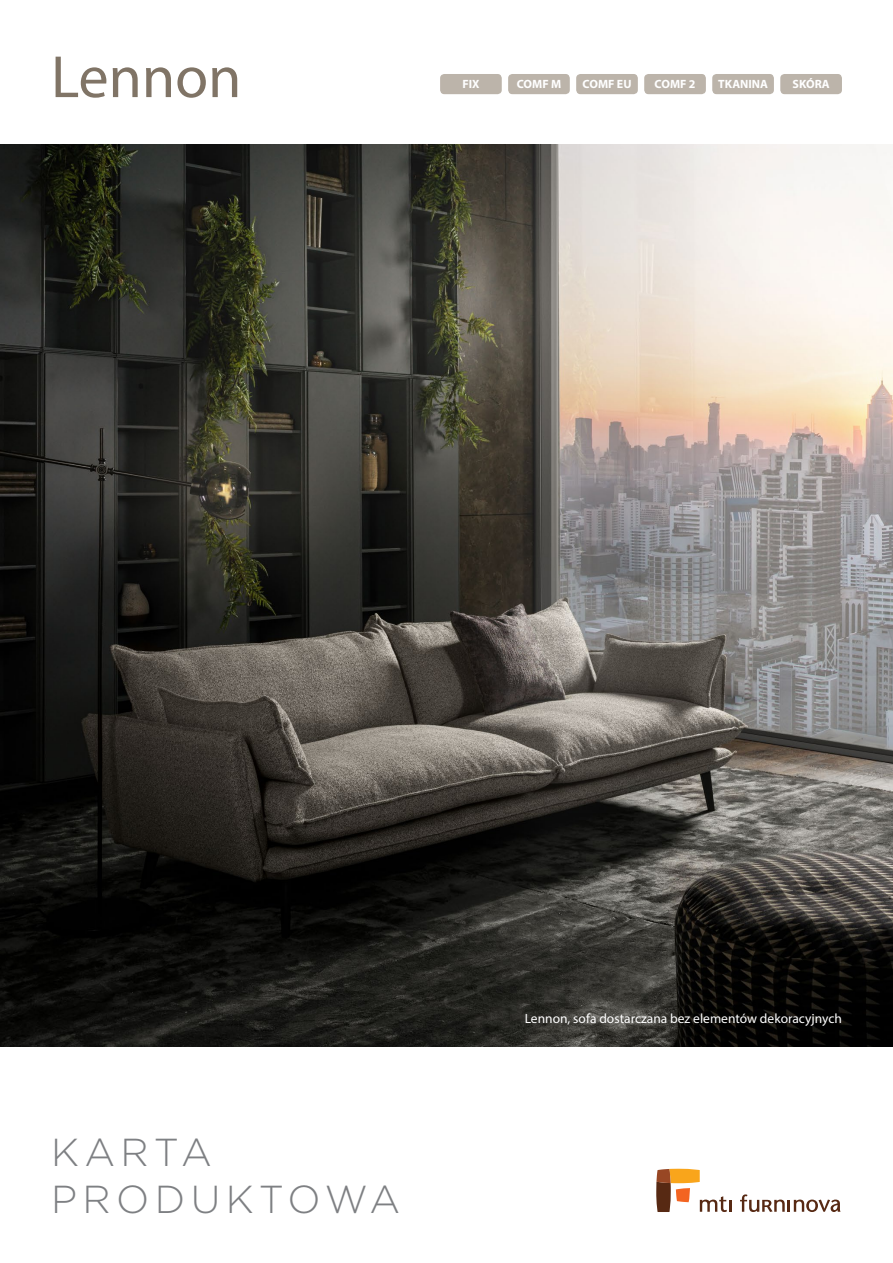
<style>
.page{position:relative;width:893px;height:1263px;background:#fff}
.page>*{position:absolute;margin:0;border:0;box-sizing:border-box;transform-origin:0 0}
.t1{font:60px "Myriad Pro";color:#807466}
.t2{font:300 39px/46.8px "Gotham";letter-spacing:.14em;color:#7e8083}
.t3{font:13.5px "Myriad Pro";color:#fff}
.t4{font:700 12px "Myriad Pro";color:#fff}
</style>
<div class="page">
<img style="left:0;top:145px;width:893px;height:901px">
<svg style="left:656px;top:1169px;width:76px;height:43px"></svg>
<svg style="left:740px;top:1194px;width:100px;height:18px"></svg>
<div style="left:440px;top:74px;width:62px;height:20px;background:#bcb4aa;border-radius:4px"></div>
<div style="left:712px;top:74px;width:62px;height:20px;background:#bcb4aa;border-radius:4px"></div>
<div style="left:780px;top:74px;width:62px;height:20px;background:#bcb4aa;border-radius:4px"></div>
<div style="left:508px;top:74px;width:62px;height:20px;background:#bcb4aa;border-radius:4px"></div>
<div style="left:576px;top:74px;width:62px;height:20px;background:#bcb4aa;border-radius:4px"></div>
<div style="left:644px;top:74px;width:62px;height:20px;background:#bcb4aa;border-radius:4px"></div>
<h1 class="t1" style="left:51px;top:40px;width:192px">Lennon</h1>
<p class="t4" style="left:462px;top:76px;width:19px">FIX</p>
<p class="t4" style="left:517px;top:76px;width:46px">COMF M</p>
<p class="t4" style="left:583px;top:76px;width:50px">COMF EU</p>
<p class="t4" style="left:655px;top:76px;width:42px">COMF 2</p>
<p class="t4" style="left:718px;top:76px;width:51px">TKANINA</p>
<p class="t4" style="left:793px;top:76px;width:39px">SKÓRA</p>
<h2 class="t2" style="left:51px;top:1128px;width:351px">KARTA<br>PRODUKTOWA</h2>
<p class="t3" style="left:525px;top:1010px;width:319px">Lennon, sofa dostarczana bez elementów dekoracyjnych</p>
</div>
